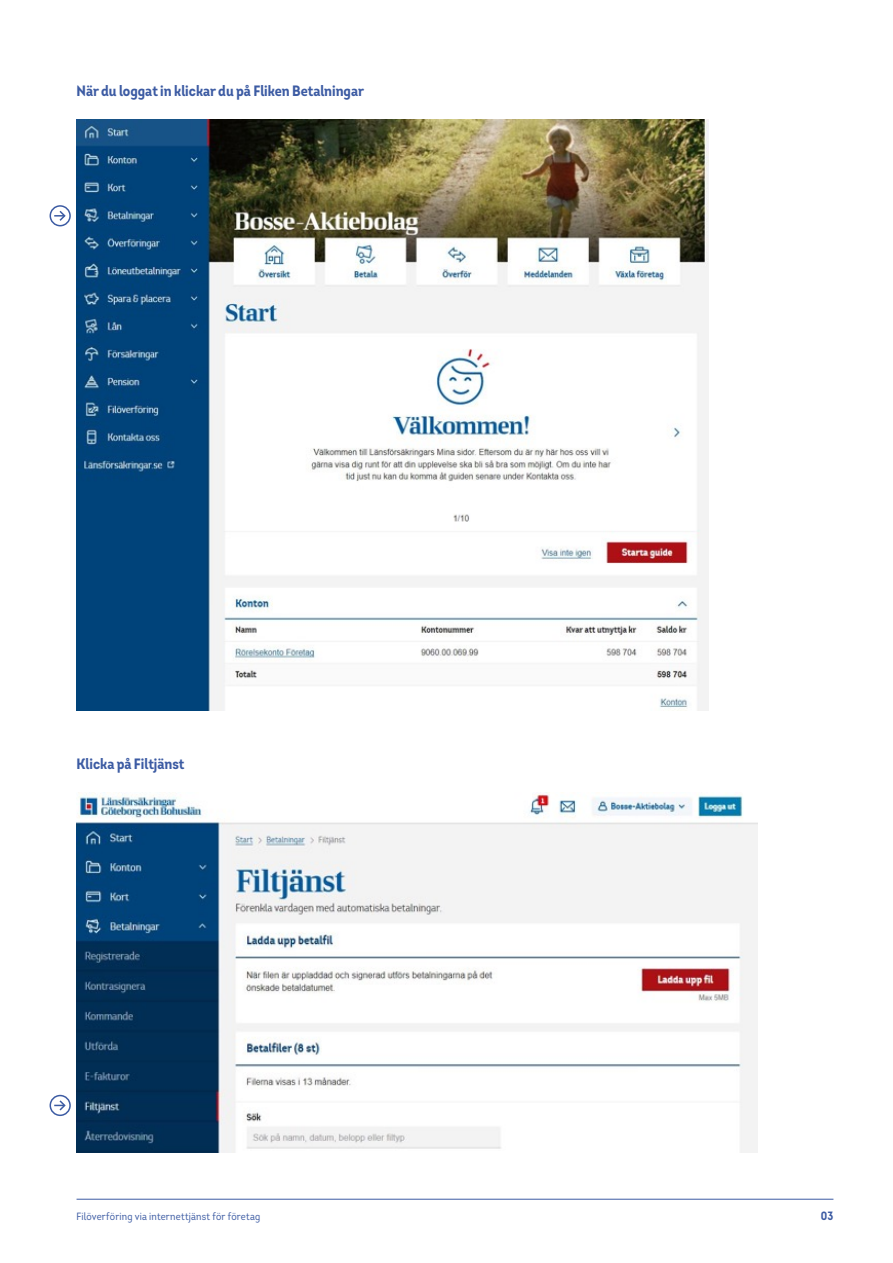
<style>
.page{position:relative;width:893px;height:1263px;background:#fff}
.page>*{position:absolute;margin:0;border:0;box-sizing:border-box;transform-origin:0 0}
.t1{font:700 15px "Intro Cond";color:#3c5ba3}
.t2{font:700 12px "Intro Cond";color:#3c5ba3}
.t3{font:10.5px "Intro Cond";letter-spacing:.015em;color:#3c5ba3}
</style>
<div class="page">
<img style="left:77px;top:119px;width:631px;height:591px">
<img style="left:77px;top:792px;width:681px;height:360px">
<div style="left:50px;top:205px;width:21px;height:21px;border:2px solid #3c5ba3;border-radius:50%"></div>
<svg style="left:54px;top:209px;width:13px;height:13px"></svg>
<div style="left:50px;top:1095px;width:21px;height:21px;border:2px solid #3c5ba3;border-radius:50%"></div>
<svg style="left:54px;top:1099px;width:13px;height:13px"></svg>
<hr style="left:77px;top:1199px;width:756px;height:1px;background:#3c5ba3">
<p class="t1" style="left:77px;top:81px;width:289px">När du loggat in klickar du på Fliken Betalningar</p>
<p class="t1" style="left:77px;top:754px;width:110px">Klicka på Filtjänst</p>
<p class="t3" style="left:77px;top:1210px;width:185px">Filöverföring via internettjänst för företag</p>
<p class="t2" style="left:821px;top:1208px;width:14px">03</p>
</div>
